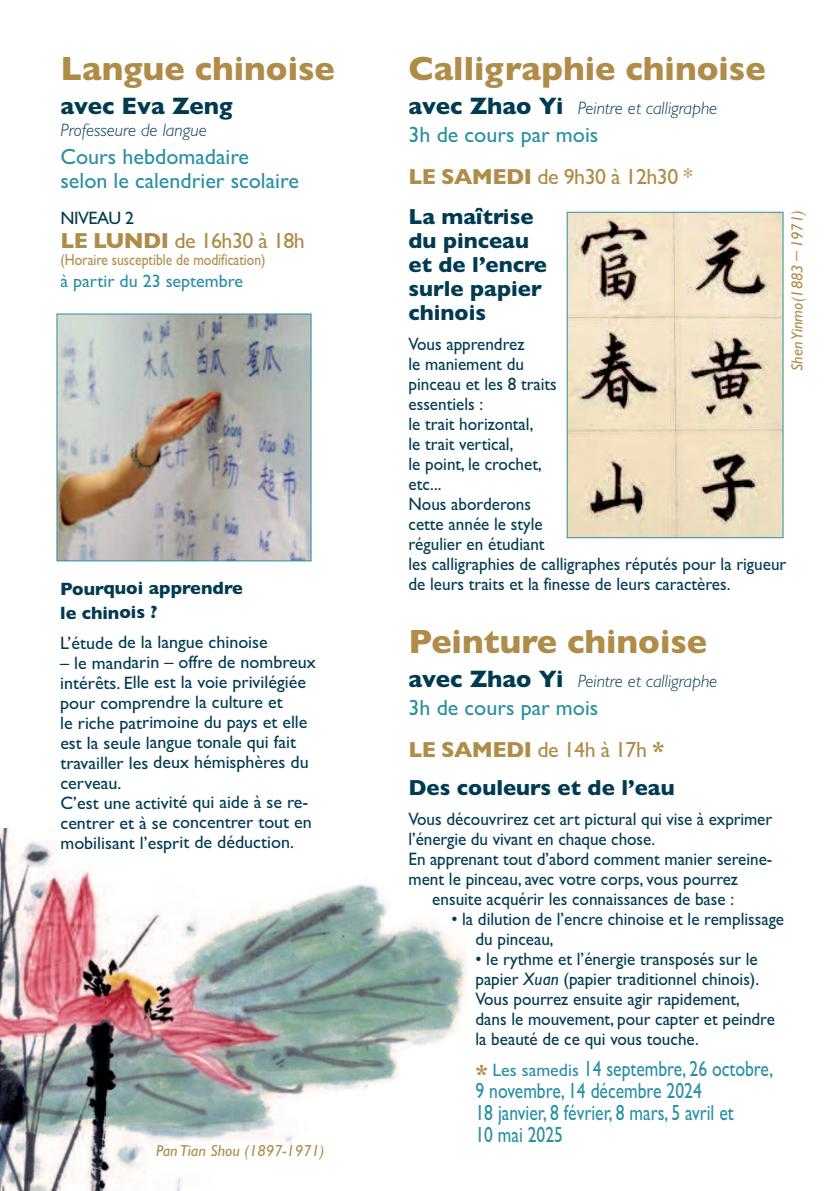
<style>
.page{position:relative;width:840px;height:1191px;background:#fff}
.page>*{position:absolute;margin:0;border:0;box-sizing:border-box;transform-origin:0 0}
.t1{font:700 34px "Gill Sans";color:#b08c49}
.t2{font:700 24px "Gill Sans";color:#003b52}
.t3{font:22px/42px "Gill Sans";color:#2a8fa4}
.t4{font:22px/22px "Gill Sans";color:#2a8fa4;scale:.8 1}
.t5{font:700 22px/24px "Gill Sans";color:#003b52}
.t6{font:22px "Gill Sans";letter-spacing:-.025em;color:#b08c49}
.t7{font:18px/20px "Gill Sans";color:#003b52;scale:.95 1}
.t8{font:18px/20px "Gill Sans";color:#003b52}
.t9{font:italic 300 18px "Gill Sans";color:#003b52}
.t10{font:700 18px/24px "Gill Sans";color:#003b52}
.t11{font:18px "Gill Sans";color:#2a8fa4}
.t12{font:italic 16px "Gill Sans";color:#b08c49}
.t13{font:16px "Gill Sans";color:#b08c49;scale:.85 1}
.s1{font-weight:700}
.s2{font-weight:700;font-style:normal;font-size:24px}
.s3{font-weight:700;color:#b08c49}
.s4{color:#b08c49}
.s5{font-style:italic}
.s6{font-family:"Ping Fang SC";font-style:normal}
.s7{font-size:18px}
</style>
<div class="page">
<img style="left:0;top:828px;width:467px;height:363px">
<div style="left:60px;top:582px;width:269px;height:282px;background:#fff"></div>
<img style="left:59px;top:316px;width:250px;height:243px">
<img style="left:568px;top:214px;width:212px;height:322px">
<div style="left:566px;top:212px;width:216px;height:326px;border:1px solid #2a8fa4"></div>
<h1 class="t1" style="left:60px;top:48px;width:276px">Langue chinoise</h1>
<h2 class="t2" style="left:60px;top:92px;width:173px">avec Eva Zeng</h2>
<p class="t9" style="left:60px;top:119px;width:148px">Professeure de langue</p>
<p class="t3" style="left:60px;top:144px;width:240px;line-height:24px">Cours hebdomadaire selon le calendrier scolaire</p>
<p class="t8" style="left:60px;top:208px;width:75px">NIVEAU 2</p>
<p class="t6" style="left:60px;top:227px;width:246px"><span class="s1">LE LuNDi</span> de 16h30 à 18h</p>
<p class="t13" style="left:60px;top:250px;width:243px">(Horaire susceptible de modification)</p>
<p class="t11" style="left:60px;top:271px;width:184px">à partir du 23 septembre</p>
<p class="t10" style="left:60px;top:576px;width:184px">Pourquoi apprendre le chinois ?</p>
<p class="t8" style="left:60px;top:632px;width:209px">L’étude de la langue chinoise</p>
<p class="t8" style="left:60px;top:652px;width:257px">– le mandarin – offre de nombreux intérêts. Elle est la voie privilégiée pour comprendre la culture et<br>le riche patrimoine du pays et elle est la seule langue tonale qui fait travailler les deux hémisphères du cerveau.<br>C’est une activité qui aide à se re&shy;centrer et à se concentrer tout en mobilisant l’esprit de déduction.</p>
<p class="t12" style="left:156px;top:1141px;width:170px">Pan Tian Shou (1897-1971)</p>
<h1 class="t1" style="left:408px;top:48px;width:358px">calligraphie chinoise</h1>
<p class="t9" style="left:408px;top:97px;width:310px"><span class="s2">avec Zhao Yi</span> Peintre et calligraphe</p>
<p class="t3" style="left:408px;top:113px;width:285px">3h de cours par mois<br><span class="s3">LE SAmEDi</span> <span class="s4">de 9h30 à 12h30 *</span></p>
<p class="t5" style="left:408px;top:204px;width:140px">La maîtrise du pinceau et de l’encre surle papier chinois</p>
<p class="t7" style="left:408px;top:334px;width:399px">Vous apprendrez<br>le maniement du<br>pinceau et les 8 traits<br>essentiels :<br>le trait horizontal,<br>le trait vertical,<br>le point, le crochet,<br>etc...<br>Nous aborderons<br>cette année le style<br>régulier en étudiant<br>les calligraphies de calligraphes réputés pour la rigueur de leurs traits et la finesse de leurs caractères.</p>
<h1 class="t1" style="left:408px;top:621px;width:300px">Peinture chinoise</h1>
<p class="t9" style="left:408px;top:670px;width:310px"><span class="s2">avec Zhao Yi</span> Peintre et calligraphe</p>
<p class="t3" style="left:408px;top:686px;width:257px">3h de cours par mois<br><span class="s3">LE SAmEDi</span> <span class="s4">de 14h à 17h</span> <span class="s3">*</span></p>
<p class="t5" style="left:408px;top:775px;width:267px">Des couleurs et de l’eau</p>
<p class="t7" style="left:408px;top:808px;width:384px">Vous découvrirez cet art pictural qui vise à exprimer</p>
<p class="t7" style="left:408px;top:828px;width:261px">l’énergie du vivant en chaque chose.</p>
<p class="t7" style="left:408px;top:848px;width:384px">En apprenant tout d’abord comment manier sereine-</p>
<p class="t7" style="left:408px;top:868px;width:348px">ment le pinceau, avec votre corps, vous pourrez</p>
<p class="t7" style="left:432px;top:888px;width:319px">ensuite acquérir les connaissances de base :</p>
<p class="t7" style="left:475px;top:908px;width:326px;text-indent:-24px">• la dilution de l’encre chinoise et le remplissage du pinceau,</p>
<p class="t7" style="left:475px;top:948px;width:316px">• le rythme et l’énergie transposés sur le papier <span class="s5">Xuan</span> (papier traditionnel chinois).<br>Vous pourrez ensuite agir rapidement, dans le mouvement, pour capter et peindre la beauté de ce qui vous touche.</p>
<p class="t12" style="left:787px;top:371px;width:162px;rotate:-90deg">ShenYinmo(1883<span class="s6">－</span>1971)</p>
<p class="t4" style="left:475px;top:1057px;width:373px"><span class="s3">*</span> <span class="s7">Les samedis</span> 14 septembre, 26 octobre,<br>9 novembre, 14 décembre 2024<br>18 janvier, 8 février, 8 mars, 5 avril et<br>10 mai 2025</p>
</div>
